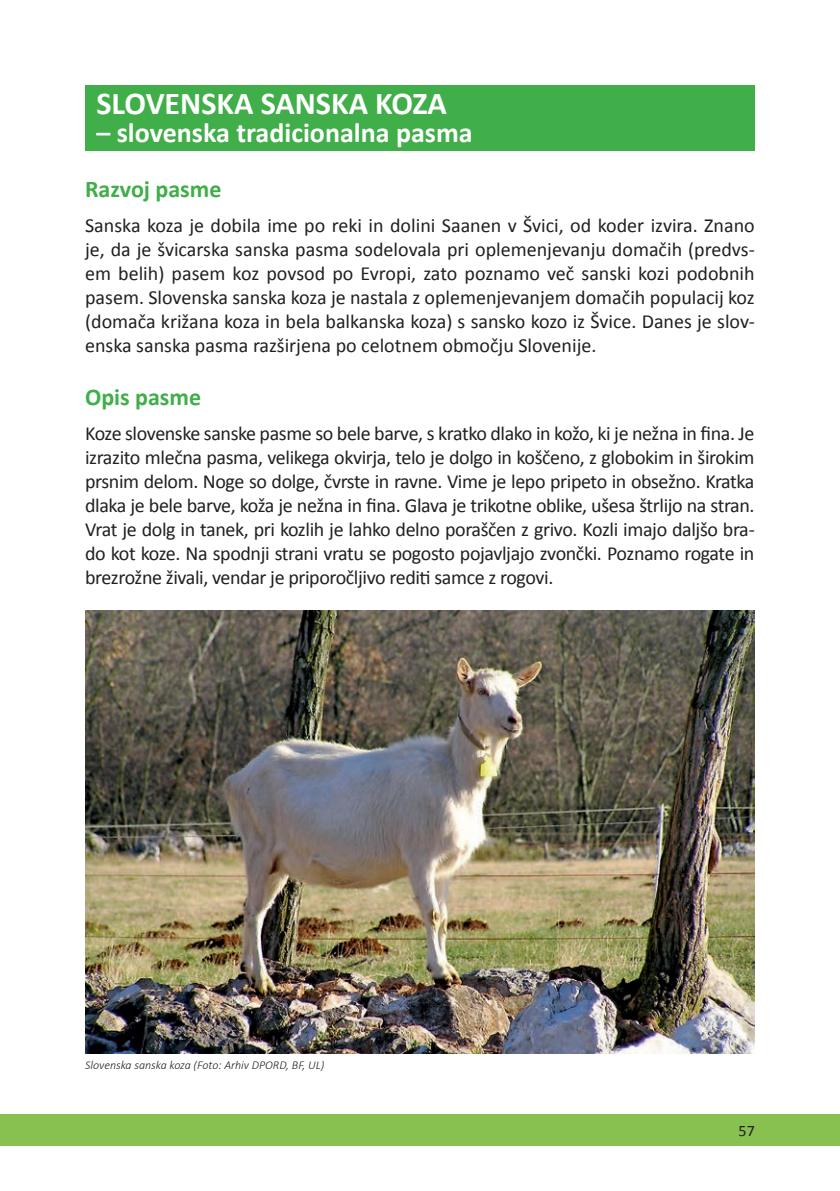
<style>
.page{position:relative;width:840px;height:1191px;background:#fff}
.page>*{position:absolute;margin:0;border:0;box-sizing:border-box;transform-origin:0 0}
.NASLOV{font:700 32px "Calibri";color:#fff}
.NASLOV-2{font:700 28px "Calibri";color:#fff}
.MEDNASLOV{font:700 24px "Calibri";color:#40ae49}
.BODY{font:20px/24px "Calibri";letter-spacing:-.02em;color:#231f20;text-align:justify}
.t1{font:16px "Calibri";color:#231f20}
.PODPIS_K_SLIKI{font:italic 300 12px "Calibri";color:#231f20}
</style>
<div class="page">
<div style="left:0;top:1113px;width:839px;height:32px;background:#88c150"></div>
<img style="left:85px;top:610px;width:669px;height:443px">
<div style="left:85px;top:85px;width:669px;height:65px;background:#40ae49"></div>
<p class="NASLOV" style="left:96px;top:83px;width:352px">SLOVENSKA SANSKA KOZA</p>
<p class="NASLOV-2" style="left:96px;top:115px;width:377px">– slovenska tradicionalna pasma</p>
<p class="MEDNASLOV" style="left:85px;top:173px;width:138px">Razvoj pasme</p>
<p class="BODY" style="left:85px;top:213px;width:670px">Sanska koza je dobila ime po reki in dolini Saanen v Švici, od koder izvira. Znano je, da je švicarska sanska pasma sodelovala pri oplemenjevanju domačih (predvs&shy;em belih) pasem koz povsod po Evropi, zato poznamo več sanski kozi podobnih pasem. Slovenska sanska koza je nastala z oplemenjevanjem domačih populacij koz (domača križana koza in bela balkanska koza) s sansko kozo iz Švice. Danes je slov&shy;enska sanska pasma razširjena po celotnem območju Slovenije.</p>
<p class="MEDNASLOV" style="left:85px;top:381px;width:117px">Opis pasme</p>
<p class="BODY" style="left:85px;top:421px;width:670px">Koze slovenske sanske pasme so bele barve, s kratko dlako in kožo, ki je nežna in fina. Je izrazito mlečna pasma, velikega okvirja, telo je dolgo in koščeno, z globokim in širokim prsnim delom. Noge so dolge, čvrste in ravne. Vime je lepo pripeto in obsežno. Kratka dlaka je bele barve, koža je nežna in fina. Glava je trikotne oblike, ušesa štrlijo na stran.<br>Vrat je dolg in tanek, pri kozlih je lahko delno poraščen z grivo. Kozli imajo daljšo bra&shy;do kot koze. Na spodnji strani vratu se pogosto pojavljajo zvončki. Poznamo rogate in brezrožne živali, vendar je priporočljivo rediti samce z rogovi.</p>
<p class="PODPIS_K_SLIKI" style="left:85px;top:1057px;width:241px">Slovenska sanska koza (Foto: Arhiv DPORD, BF, UL)</p>
<p class="t1" style="left:738px;top:1120px;width:18px">57</p>
</div>
